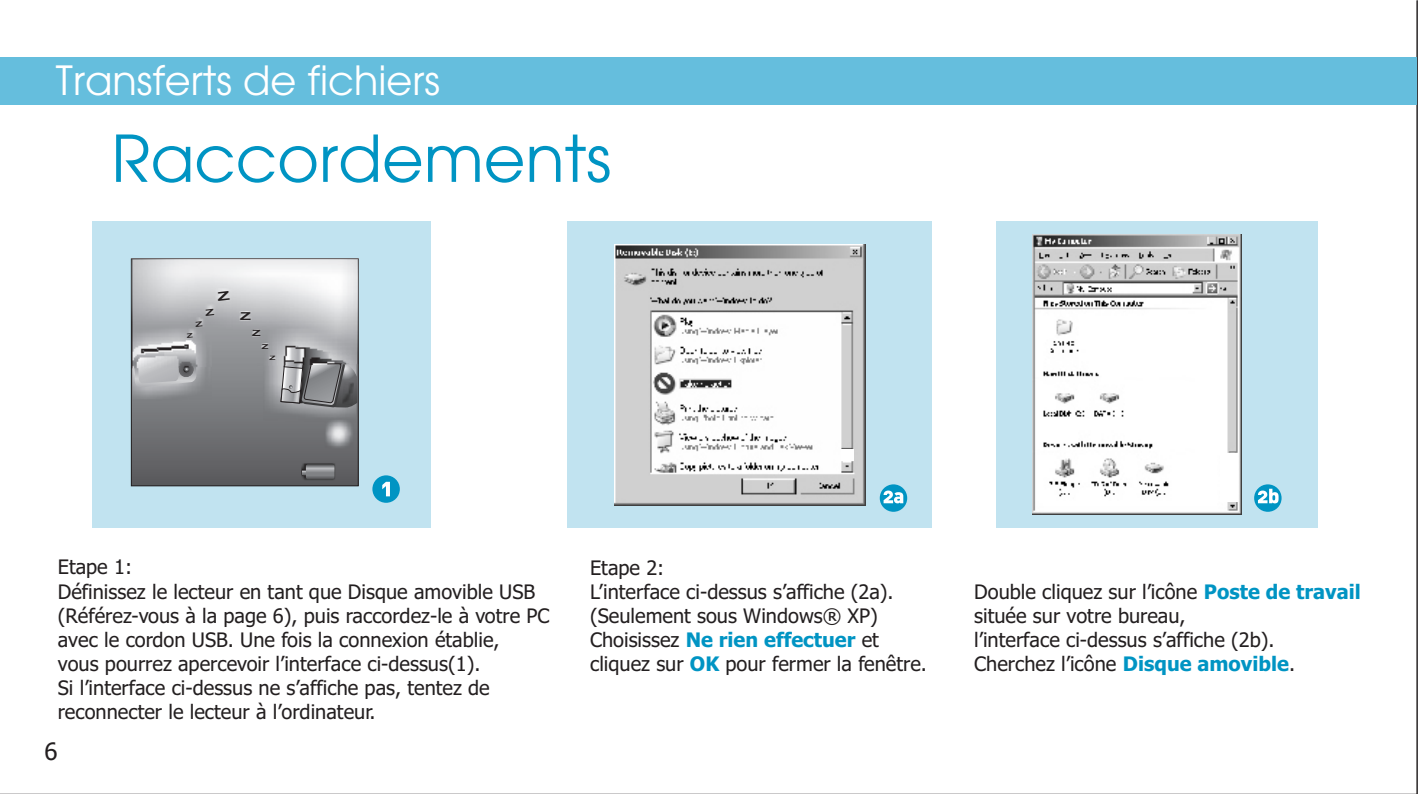
<style>
.page{position:relative;width:1418px;height:794px;background:#fff}
.page>*{position:absolute;margin:0;border:0;box-sizing:border-box;transform-origin:0 0}
.t1{font:64px "Avant Garde";color:#0094c3}
.t2{font:40px "Avant Garde";color:#fff}
.t3{font:24px "Tahoma";color:#231f20}
.t4{font:20px/24px "Tahoma";color:#231f20}
.t5{font:700 10.8px "Arial Greek";color:#231f20;scale:1.63 1}
.t6{font:700 8.8px "Arial Greek";color:#231f20;scale:1.63 1}
.t7{font:700 6.8px "Arial Greek";color:#231f20;scale:1.63 1}
.t8{font:700 6px "Arial Greek";color:#231f20;scale:1.63 1}
.s1{font-weight:700;color:#0094c3}
</style>
<div class="page">
<div style="left:996px;top:221px;width:321px;height:307px;background:#c1e3f0"></div>
<div style="left:567px;top:221px;width:365px;height:307px;background:#c1e3f0"></div>
<div style="left:92px;top:221px;width:338px;height:307px;background:#c1e3f0"></div>
<div style="left:0;top:57px;width:1416px;height:47px;background:#65bedd"></div>
<img style="left:615px;top:244px;width:250px;height:261px">
<div style="left:841px;top:449px;width:13px;height:12px;background:#fff"></div>
<img style="left:1032px;top:234px;width:209px;height:281px">
<div style="left:1220px;top:453px;width:17px;height:48px;background:#fff"></div>
<svg style="left:879px;top:484px;width:28px;height:28px"></svg>
<svg style="left:883px;top:490px;width:20px;height:13px"></svg>
<svg style="left:1254px;top:484px;width:27px;height:28px"></svg>
<svg style="left:1257px;top:489px;width:21px;height:14px"></svg>
<div style="left:372px;top:475px;width:28px;height:28px;background:#0094c3;border-radius:50%"></div>
<svg style="left:382px;top:482px;width:8px;height:14px"></svg>
<svg style="left:133px;top:368px;width:223px;height:116px;background:#6c6d70"></svg>
<div style="left:131px;top:258px;width:227px;height:228px;border:1px solid #231f20"></div>
<img style="left:132px;top:368px;width:80px;height:33px">
<img style="left:301px;top:463px;width:34px;height:17px">
<svg style="left:302px;top:469px;width:4px;height:6px"></svg>
<svg style="left:306px;top:464px;width:28px;height:15px"></svg>
<img style="left:263px;top:407px;width:93px;height:16px">
<img style="left:325px;top:419px;width:29px;height:29px">
<img style="left:131px;top:259px;width:227px;height:109px">
<svg style="left:261px;top:343px;width:96px;height:64px;background:#8f9093"></svg>
<svg style="left:251px;top:329px;width:11px;height:8px"></svg>
<svg style="left:239px;top:311px;width:13px;height:10px"></svg>
<img style="left:188px;top:286px;width:44px;height:54px">
<svg style="left:133px;top:333px;width:63px;height:55px;background:#b6b6b9"></svg>
<svg style="left:195px;top:321px;width:7px;height:6px"></svg>
<svg style="left:205px;top:308px;width:9px;height:7px"></svg>
<svg style="left:217px;top:290px;width:13px;height:11px"></svg>
<h2 class="t2" style="left:56px;top:65px;width:385px">Transferts de fichiers</h2>
<h1 class="t1" style="left:112px;top:134px;width:501px">Raccordements</h1>
<p class="t5" style="left:240px;top:312px;width:8px">Z</p>
<p class="t6" style="left:252px;top:330px;width:7px">Z</p>
<p class="t7" style="left:262px;top:344px;width:6px">Z</p>
<p class="t8" style="left:269px;top:356px;width:5px">Z</p>
<p class="t4" style="left:58px;top:557px;width:493px">Etape 1:<br>Définissez le lecteur en tant que Disque amovible USB (Référez-vous à la page 6), puis raccordez-le à votre PC avec le cordon USB. Une fois la connexion établie,<br>vous pourrez apercevoir l’interface ci-dessus(1).<br>Si l’interface ci-dessus ne s’affiche pas, tentez de reconnecter le lecteur à l’ordinateur.</p>
<p class="t4" style="left:590px;top:557px;width:338px">Etape 2:<br>L’interface ci-dessus s’affiche (2a). (Seulement sous Windows® XP)<br>Choisissez <span class="s1">Ne rien effectuer</span> et cliquez sur <span class="s1">OK</span> pour fermer la fenêtre.</p>
<p class="t3" style="left:44px;top:742px;width:15px">6</p>
<p class="t4" style="left:974px;top:581px;width:388px">Double cliquez sur l’icône <span class="s1">Poste de travail </span>située sur votre bureau,<br>l’interface ci-dessus s’affiche (2b).<br>Cherchez l’icône <span class="s1">Disque amovible</span>.</p>
</div>
